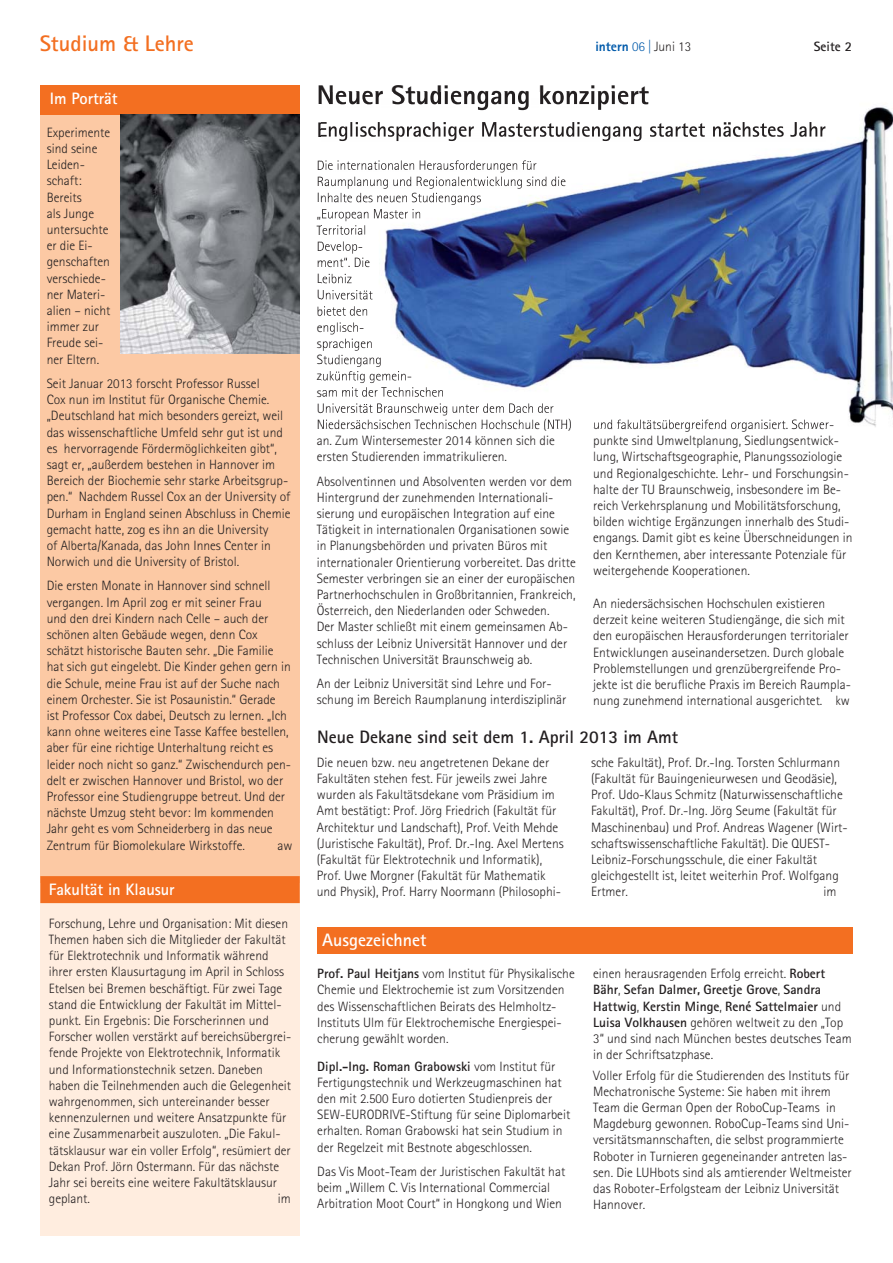
<style>
.page{position:relative;width:893px;height:1263px;background:#fff}
.page>*{position:absolute;margin:0;border:0;box-sizing:border-box;transform-origin:0 0}
.t1{font:800 27px "Agfa Rotis Sans Serif";color:#231f20}
.t2{font:700 22.5px "Agfa Rotis Sans Serif";color:#f36f21}
.t3{font:700 18px "Agfa Rotis Sans Serif";color:#231f20}
.t4{font:700 18px "Agfa Rotis Sans Serif";color:#fff}
.t5{font:700 16.5px "Agfa Rotis Sans Serif";letter-spacing:-.005em;color:#fff}
.t6{font:300 13.5px/16.2px "Agfa Rotis Sans Serif";color:#231f20}
.t7{font:800 13.5px "Agfa Rotis Sans Serif";color:#005aaa}
.t8{font:700 13.5px "Agfa Rotis Sans Serif";color:#231f20}
.s1{font-weight:300}
.s2{font-weight:300;color:#231f20}
.s3{font-weight:700}
</style>
<div class="page">
<div style="left:40px;top:103px;width:260px;height:794px;background:#fcc9a4"></div>
<div style="left:40px;top:85px;width:260px;height:29px;background:#f36f21"></div>
<div style="left:317px;top:927px;width:535px;height:27px;background:#f36f21"></div>
<div style="left:40px;top:883px;width:260px;height:353px;background:#ffeddf"></div>
<div style="left:40px;top:876px;width:260px;height:27px;background:#f36f21"></div>
<img style="left:120px;top:115px;width:180px;height:238px">
<img style="left:529px;top:107px;width:364px;height:320px">
<img style="left:321px;top:110px;width:208px;height:306px">
<img style="left:329px;top:93px;width:320px;height:17px">
<img style="left:321px;top:93px;width:153px;height:11px">
<img style="left:421px;top:122px;width:404px;height:19px">
<img style="left:321px;top:122px;width:100px;height:19px">
<img style="left:321px;top:160px;width:216px;height:12px">
<img style="left:321px;top:160px;width:68px;height:10px">
<img style="left:381px;top:177px;width:185px;height:12px">
<img style="left:321px;top:177px;width:60px;height:12px">
<img style="left:321px;top:193px;width:160px;height:12px">
<img style="left:321px;top:193px;width:66px;height:9px">
<img style="left:393px;top:209px;width:28px;height:12px">
<img style="left:321px;top:209px;width:72px;height:12px">
<img style="left:321px;top:225px;width:44px;height:10px">
<img style="left:321px;top:241px;width:41px;height:13px">
<img style="left:321px;top:258px;width:48px;height:9px">
<img style="left:321px;top:274px;width:31px;height:9px">
<img style="left:321px;top:290px;width:51px;height:10px">
<img style="left:321px;top:306px;width:46px;height:10px">
<img style="left:321px;top:322px;width:42px;height:12px">
<img style="left:372px;top:339px;width:1px;height:12px">
<img style="left:321px;top:339px;width:51px;height:12px">
<img style="left:373px;top:355px;width:9px;height:12px">
<img style="left:321px;top:355px;width:52px;height:12px">
<img style="left:388px;top:371px;width:23px;height:12px">
<img style="left:321px;top:371px;width:67px;height:12px">
<img style="left:392px;top:387px;width:52px;height:10px">
<img style="left:321px;top:387px;width:71px;height:10px">
<img style="left:321px;top:403px;width:233px;height:12px">
<img style="left:321px;top:403px;width:65px;height:10px">
<img style="left:323px;top:419px;width:249px;height:8px">
<img style="left:321px;top:420px;width:57px;height:7px">
<img style="left:594px;top:419px;width:239px;height:8px">
<img style="left:594px;top:420px;width:64px;height:7px">
<h2 class="t2" style="left:40px;top:35px;width:156px">Studium &amp; Lehre</h2>
<p class="t7" style="left:595px;top:42px;width:97px">intern <span class="s1">06 |</span> <span class="s2">Juni 13</span></p>
<p class="t8" style="left:814px;top:42px;width:40px">Seite 2</p>
<h1 class="t1" style="left:317px;top:85px;width:334px">Neuer Studiengang konzipiert</h1>
<p class="t5" style="left:50px;top:93px;width:69px">Im Porträt</p>
<p class="t6" style="left:47px;top:125px;width:65px">Experimente sind seine<br>Leiden&shy;schaft:<br>Bereits<br>als Junge untersuchte er die Ei&shy;genschaften verschiede&shy;ner Materi&shy;alien – nicht immer zur<br>Freude sei&shy;ner Eltern.</p>
<p class="t6" style="left:47px;top:377px;width:245px">Seit Januar 2013 forscht Professor Russel<br>Cox nun im Institut für Organische Chemie. „Deutschland hat mich besonders gereizt, weil das wissenschaftliche Umfeld sehr gut ist und es hervorragende Fördermöglichkeiten gibt“, sagt er, „außerdem bestehen in Hannover im Bereich der Biochemie sehr starke Arbeitsgrup&shy;pen.“ Nachdem Russel Cox an der University of Durham in England seinen Abschluss in Chemie gemacht hatte, zog es ihn an die University<br>of Alberta/Kanada, das John Innes Center in Norwich und die University of Bristol.</p>
<p class="t6" style="left:47px;top:579px;width:246px">Die ersten Monate in Hannover sind schnell vergangen. Im April zog er mit seiner Frau<br>und den drei Kindern nach Celle – auch der schönen alten Gebäude wegen, denn Cox schätzt historische Bauten sehr. „Die Familie hat sich gut eingelebt. Die Kinder gehen gern in die Schule, meine Frau ist auf der Suche nach einem Orchester. Sie ist Posaunistin.“ Gerade ist Professor Cox dabei, Deutsch zu lernen. „Ich kann ohne weiteres eine Tasse Kaffee bestellen, aber für eine richtige Unterhaltung reicht es leider noch nicht so ganz.“ Zwischendurch pen&shy;delt er zwischen Hannover und Bristol, wo der Professor eine Studiengruppe betreut. Und der nächste Umzug steht bevor: Im kommenden Jahr geht es vom Schneiderberg in das neue Zentrum für Biomolekulare Wirkstoffe.</p>
<p class="t6" style="left:277px;top:838px;width:16px">aw</p>
<p class="t5" style="left:49px;top:883px;width:127px">Fakultät in Klausur</p>
<p class="t6" style="left:49px;top:916px;width:244px">Forschung, Lehre und Organisation: Mit diesen Themen haben sich die Mitglieder der Fakultät für Elektrotechnik und Informatik während ihrer ersten Klausurtagung im April in Schloss Etelsen bei Bremen beschäftigt. Für zwei Tage stand die Entwicklung der Fakultät im Mittel&shy;punkt. Ein Ergebnis: Die Forscherinnen und Forscher wollen verstärkt auf bereichsübergrei&shy;fende Projekte von Elektrotechnik, Informatik und Informationstechnik setzen. Daneben haben die Teilnehmenden auch die Gelegenheit wahrgenommen, sich untereinander besser kennenzulernen und weitere Ansatzpunkte für eine Zusammenarbeit auszuloten. „Die Fakul&shy;tätsklausur war ein voller Erfolg“, resümiert der Dekan Prof. Jörn Ostermann. Für das nächste Jahr sei bereits eine weitere Fakultätsklausur geplant.</p>
<p class="t6" style="left:278px;top:1192px;width:14px">im</p>
<p class="t6" style="left:317px;top:418px;width:256px">Niedersächsischen Technischen Hochschule (NTH) an. Zum Wintersemester 2014 können sich die ersten Studierenden immatrikulieren.</p>
<p class="t6" style="left:317px;top:474px;width:260px">Absolventinnen und Absolventen werden vor dem Hintergrund der zunehmenden Internationali&shy;sierung und europäischen Integration auf eine Tätigkeit in internationalen Organisationen sowie in Planungsbehörden und privaten Büros mit internationaler Orientierung vorbereitet. Das dritte Semester verbringen sie an einer der europäischen Partnerhochschulen in Großbritannien, Frankreich, Österreich, den Niederlanden oder Schweden.<br>Der Master schließt mit einem gemeinsamen Ab&shy;schluss der Leibniz Universität Hannover und der Technischen Universität Braunschweig ab.</p>
<p class="t6" style="left:317px;top:677px;width:251px">An der Leibniz Universität sind Lehre und For&shy;schung im Bereich Raumplanung interdisziplinär</p>
<p class="t6" style="left:593px;top:418px;width:261px">und fakultätsübergreifend organisiert. Schwer&shy;punkte sind Umweltplanung, Siedlungsentwick&shy;lung, Wirtschaftsgeographie, Planungssoziologie und Regionalgeschichte. Lehr- und Forschungsin&shy;halte der TU Braunschweig, insbesondere im Be&shy;reich Verkehrsplanung und Mobilitätsforschung, bilden wichtige Ergänzungen innerhalb des Studi&shy;engangs. Damit gibt es keine Überschneidungen in den Kernthemen, aber interessante Potenziale für weitergehende Kooperationen.</p>
<p class="t6" style="left:593px;top:597px;width:259px">An niedersächsischen Hochschulen existieren derzeit keine weiteren Studiengänge, die sich mit den europäischen Herausforderungen territorialer Entwicklungen auseinandersetzen. Durch globale Problemstellungen und grenzübergreifende Pro&shy;jekte ist die berufliche Praxis im Bereich Raumpla&shy;nung zunehmend international ausgerichtet. kw</p>
<h3 class="t3" style="left:317px;top:731px;width:362px">Neue Dekane sind seit dem 1. April 2013 im Amt</h3>
<p class="t6" style="left:317px;top:755px;width:248px">Die neuen bzw. neu angetretenen Dekane der Fakultäten stehen fest. Für jeweils zwei Jahre wurden als Fakultätsdekane vom Präsidium im Amt bestätigt: Prof. Jörg Friedrich (Fakultät für Architektur und Landschaft), Prof. Veith Mehde (Juristische Fakultät), Prof. Dr.-Ing. Axel Mertens (Fakultät für Elektrotechnik und Informatik), Prof. Uwe Morgner (Fakultät für Mathematik und Physik), Prof. Harry Noormann (Philosophi-</p>
<p class="t6" style="left:591px;top:755px;width:258px">sche Fakultät), Prof. Dr.-Ing. Torsten Schlurmann (Fakultät für Bauingenieurwesen und Geodäsie), Prof. Udo-Klaus Schmitz (Naturwissenschaftliche Fakultät), Prof. Dr.-Ing. Jörg Seume (Fakultät für Maschinenbau) und Prof. Andreas Wagener (Wirt&shy;schaftswissenschaftliche Fakultät). Die QUEST-Leibniz-Forschungsschule, die einer Fakultät gleichgestellt ist, leitet weiterhin Prof. Wolfgang Ertmer.</p>
<p class="t6" style="left:823px;top:885px;width:15px">im</p>
<h3 class="t4" style="left:322px;top:934px;width:106px">Ausgezeichnet</h3>
<p class="t6" style="left:317px;top:967px;width:259px"><span class="s3">Prof. Paul Heitjans</span> vom Institut für Physikalische Chemie und Elektrochemie ist zum Vorsitzenden des Wissenschaftlichen Beirats des Helmholtz-Instituts Ulm für Elektrochemische Energiespei&shy;cherung gewählt worden.</p>
<p class="t6" style="left:317px;top:1059px;width:254px"><span class="s3">Dipl.-Ing. Roman Grabowski</span> vom Institut für Fertigungstechnik und Werkzeugmaschinen hat den mit 2.500 Euro dotierten Studienpreis der SEW-EURODRIVE-Stiftung für seine Diplomarbeit erhalten. Roman Grabowski hat sein Studium in der Regelzeit mit Bestnote abgeschlossen.</p>
<p class="t6" style="left:317px;top:1165px;width:249px">Das Vis Moot-Team der Juristischen Fakultät hat beim „Willem C. Vis International Commercial<br>Arbitration Moot Court“ in Hongkong und Wien</p>
<p class="t6" style="left:593px;top:967px;width:260px">einen herausragenden Erfolg erreicht. <span class="s3">Robert Bähr</span>, <span class="s3">Sefan Dalmer, Greetje Grove</span>, <span class="s3">Sandra Hattwig</span>, <span class="s3">Kerstin Minge</span>, <span class="s3">René Sattelmaier</span> und <span class="s3">Luisa Volkhausen</span> gehören weltweit zu den „Top 3“ und sind nach München bestes deutsches Team in der Schriftsatzphase.</p>
<p class="t6" style="left:593px;top:1068px;width:260px">Voller Erfolg für die Studierenden des Instituts für Mechatronische Systeme: Sie haben mit ihrem Team die German Open der RoboCup-Teams in Magdeburg gewonnen. RoboCup-Teams sind Uni&shy;versitätsmannschaften, die selbst programmierte Roboter in Turnieren gegeneinander antreten las&shy;sen. Die LUHbots sind als amtierender Weltmeister das Roboter-Erfolgsteam der Leibniz Universität Hannover.</p>
</div>
